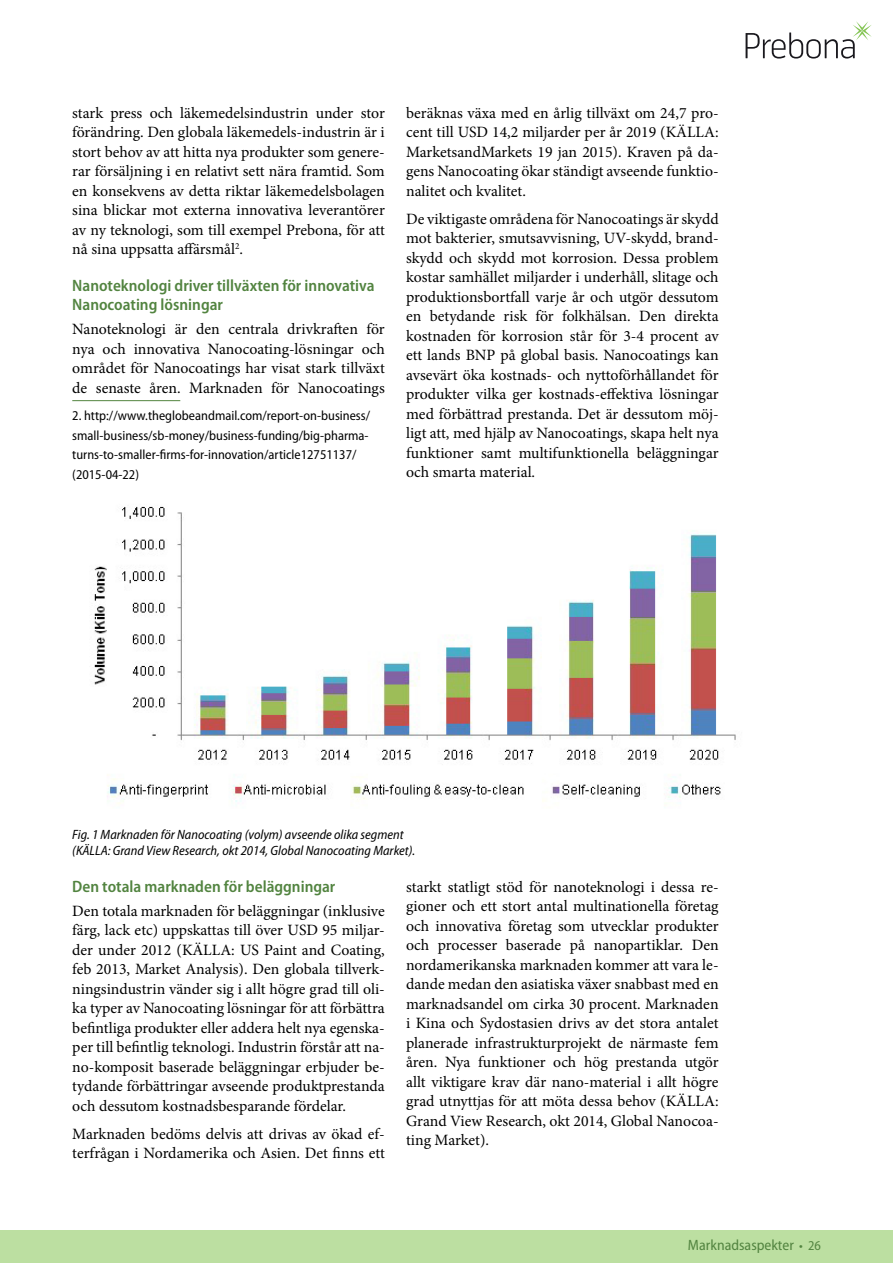
<style>
.page{position:relative;width:893px;height:1263px;background:#fff}
.page>*{position:absolute;margin:0;border:0;box-sizing:border-box;transform-origin:0 0}
.t1{font:600 semi-condensed 16.5px/19.5px "Myriad Pro";color:#528440}
.t2{font:15.75px/19.5px "Minion Pro";color:#000;text-align:justify}
.t3{font:semi-condensed 15px "Myriad Pro";color:#528440}
.t4{font:semi-condensed 13.5px/19.5px "Myriad Pro";color:#000}
.t5{font:italic semi-condensed 13.5px/16.2px "Myriad Pro";color:#000}
.s1{font-size:13.5px}
</style>
<div class="page">
<div style="left:0;top:1230px;width:893px;height:33px;background:#bcdfa1"></div>
<svg style="left:746px;top:21px;width:126px;height:38px"></svg>
<hr style="left:72px;top:400px;width:108px;height:1px;background:#528440">
<img style="left:94px;top:506px;width:642px;height:298px">
<p class="t2" style="left:72px;top:103px;width:314px">stark press och läkemedelsindustrin under stor förändring. Den globala läkemedels-industrin är i stort behov av att hitta nya produkter som genere&shy;rar försäljning i en relativt sett nära framtid. Som en konsekvens av detta riktar läkemedelsbolagen sina blickar mot externa innovativa leverantörer av ny teknologi, som till exempel Prebona, för att nå sina uppsatta affärsmål<sup>2</sup>.</p>
<p class="t1" style="left:72px;top:275px;width:304px">Nanoteknologi driver tillväxten för innovativa<br>Nanocoating lösningar</p>
<p class="t2" style="left:72px;top:319px;width:314px">Nanoteknologi är den centrala drivkraften för nya och innovativa Nanocoating-lösningar och området för Nanocoatings har visat stark tillväxt de senaste åren. Marknaden för Nanocoatings</p>
<p class="t4" style="left:72px;top:406px;width:299px">2. http://www.theglobeandmail.com/report-on-business/ small-business/sb-money/business-funding/big-pharma&shy;turns-to-smaller-firms-for-innovation/article12751137/ (2015-04-22)</p>
<p class="t2" style="left:406px;top:103px;width:314px">beräknas växa med en årlig tillväxt om 24,7 pro&shy;cent till USD 14,2 miljarder per år 2019 (KÄLLA:<br>MarketsandMarkets 19 jan 2015). Kraven på da&shy;gens Nanocoating ökar ständigt avseende funktio&shy;nalitet och kvalitet.</p>
<p class="t2" style="left:406px;top:209px;width:314px">De viktigaste områdena för Nanocoatings är skydd mot bakterier, smutsavvisning, UV-skydd, brand&shy;skydd och skydd mot korrosion. Dessa problem kostar samhället miljarder i underhåll, slitage och produktionsbortfall varje år och utgör dessutom en betydande risk för folkhälsan. Den direkta kostnaden för korrosion står för 3-4 procent av ett lands BNP på global basis. Nanocoatings kan avsevärt öka kostnads- och nyttoförhållandet för produkter vilka ger kostnads-effektiva lösningar med förbättrad prestanda. Det är dessutom möj&shy;ligt att, med hjälp av Nanocoatings, skapa helt nya funktioner samt multifunktionella beläggningar och smarta material.</p>
<p class="t5" style="left:72px;top:826px;width:344px">Fig. 1 Marknaden för Nanocoating (volym) avseende olika segment (KÄLLA: Grand View Research, okt 2014, Global Nanocoating Market).</p>
<p class="t1" style="left:72px;top:876px;width:265px">Den totala marknaden för beläggningar</p>
<p class="t2" style="left:72px;top:901px;width:314px">Den totala marknaden för beläggningar (inklusive färg, lack etc) uppskattas till över USD 95 miljar&shy;der under 2012 (KÄLLA: US Paint and Coating, feb 2013, Market Analysis). Den globala tillverk&shy;ningsindustrin vänder sig i allt högre grad till oli&shy;ka typer av Nanocoating lösningar för att förbättra befintliga produkter eller addera helt nya egenska&shy;per till befintlig teknologi. Industrin förstår att na&shy;no-komposit baserade beläggningar erbjuder be&shy;tydande förbättringar avseende produktprestanda och dessutom kostnadsbesparande fördelar.</p>
<p class="t2" style="left:72px;top:1124px;width:314px">Marknaden bedöms delvis att drivas av ökad ef&shy;terfrågan i Nordamerika och Asien. Det finns ett</p>
<p class="t2" style="left:406px;top:877px;width:314px">starkt statligt stöd för nanoteknologi i dessa re&shy;gioner och ett stort antal multinationella företag och innovativa företag som utvecklar produkter och processer baserade på nanopartiklar. Den nordamerikanska marknaden kommer att vara le&shy;dande medan den asiatiska växer snabbast med en marknadsandel om cirka 30 procent. Marknaden i Kina och Sydostasien drivs av det stora antalet planerade infrastrukturprojekt de närmaste fem åren. Nya funktioner och hög prestanda utgör allt viktigare krav där nano-material i allt högre grad utnyttjas för att möta dessa behov (KÄLLA:<br>Grand View Research, okt 2014, Global Nanocoa&shy;ting Market).</p>
<p class="t3" style="left:688px;top:1235px;width:135px">Marknadsaspekter <span class="s1">• 26</span></p>
</div>
